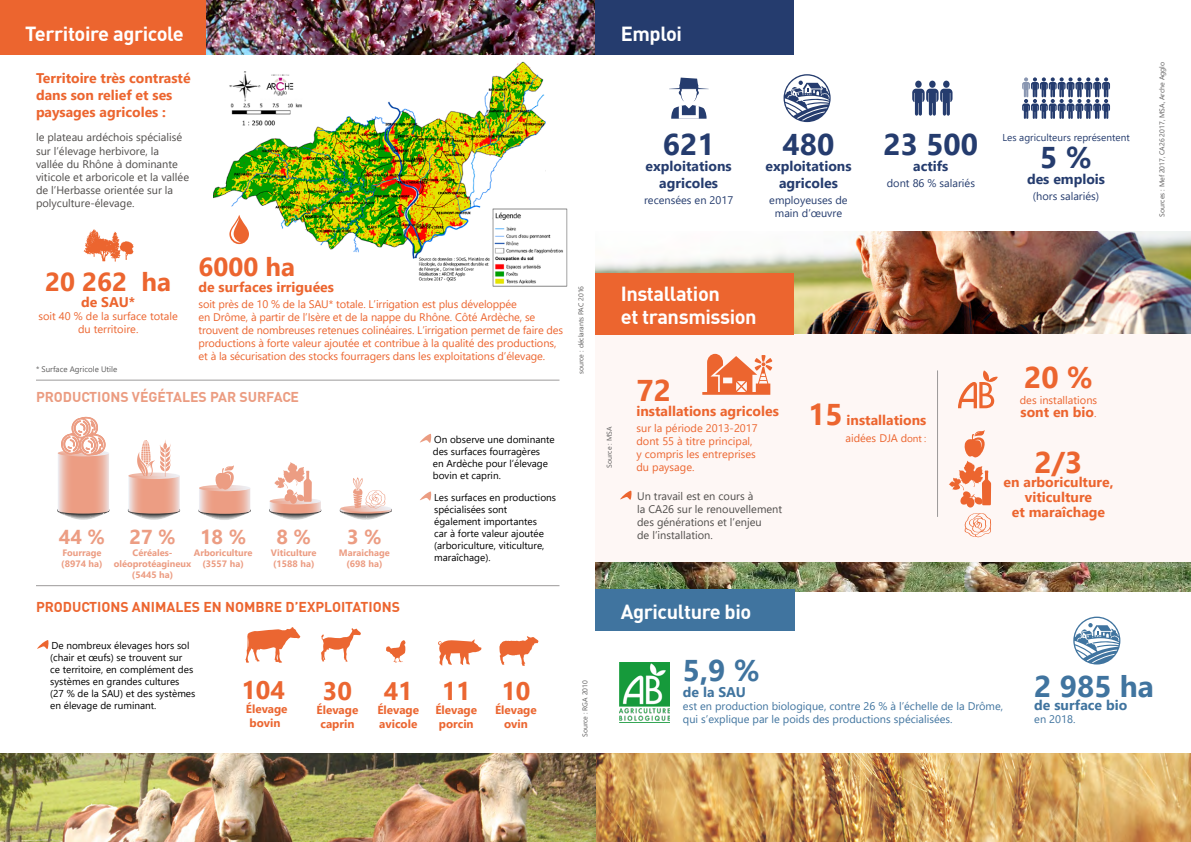
<style>
.page{position:relative;width:1191px;height:842px;background:#fff}
.page>*{position:absolute;margin:0;border:0;box-sizing:border-box;transform-origin:0 0}
.t1{font:700 30px "Segoe UI";color:#253c6e}
.t2{font:700 30px "Segoe UI";color:#40749f}
.t3{font:700 30px "Segoe UI";color:#ec652f}
.t4{font:700 26px "Segoe UI";color:#ec652f}
.t5{font:700 25.4px "Segoe UI";color:#eb6631}
.t6{font:700 20.2px "Segoe UI";color:#ec9d83}
.t7{font:700 20px/23px "DIN";letter-spacing:-.02em;color:#fff}
.t8{font:700 14px/16.8px "Segoe UI";color:#ec652f}
.t9{font:700 14px/16.3px "Segoe UI";color:#253c6e;text-align:center}
.t10{font:700 14px "DIN";color:#ec652f}
.t11{font:700 14px "DIN";color:#eb9c81}
.t12{font:700 14px "Segoe UI";color:#40749f}
.t13{font:700 11.7px/14px "Segoe UI";color:#eb6631;text-align:center}
.t14{font:11px/13.2px "Segoe UI";letter-spacing:-.01em;color:#ec652f}
.t15{font:11px/13.2px "Segoe UI";color:#504d4b}
.t16{font:11px/13px "Segoe UI";color:#40749f}
.t17{font:11px/13.2px "Segoe UI";color:#253c6e;text-align:center}
.t18{font:10px/12px "Segoe UI";color:#000}
.t19{font:10px "Segoe UI";color:#253c6e}
.t20{font:700 9.3px/11.1px "Segoe UI";color:#ec9d83;text-align:center}
.t21{font:8px "Segoe UI";color:#5f5e5e}
.t22{font:7px "Segoe UI";color:#5f5e5e}
.s1{font-size:30px}
.s2{font-size:10px}
.s3{font-weight:400;font-size:11px}
</style>
<div class="page">
<div style="left:595px;top:317px;width:596px;height:253px;background:#fef7f5"></div>
<img style="left:0;top:753px;width:1191px;height:89px">
<img style="left:595px;top:563px;width:596px;height:28px">
<img style="left:595px;top:231px;width:596px;height:103px">
<img style="left:206px;top:0;width:389px;height:54px">
<div style="left:595px;top:0;width:199px;height:55px;background:#253c6e"></div>
<img style="left:214px;top:61px;width:331px;height:196px">
<img style="left:492px;top:207px;width:75px;height:80px">
<svg style="left:420px;top:433px;width:11px;height:10px"></svg>
<svg style="left:420px;top:491px;width:11px;height:10px"></svg>
<svg style="left:37px;top:640px;width:12px;height:9px"></svg>
<div style="left:0;top:0;width:206px;height:55px;background:#ec652f"></div>
<svg style="left:669px;top:78px;width:39px;height:41px"></svg>
<svg style="left:620px;top:490px;width:11px;height:10px"></svg>
<svg style="left:966px;top:498px;width:8px;height:10px"></svg>
<svg style="left:964px;top:513px;width:27px;height:25px"></svg>
<svg style="left:949px;top:430px;width:42px;height:75px"></svg>
<svg style="left:958px;top:370px;width:39px;height:38px"></svg>
<img style="left:223px;top:71px;width:80px;height:58px">
<img style="left:412px;top:257px;width:78px;height:25px">
<hr style="left:937px;top:370px;width:1px;height:147px;background:#9c9a9a">
<div style="left:595px;top:589px;width:199px;height:41px;background:#40749f"></div>
<div style="left:595px;top:273px;width:199px;height:61px;background:#ec652f"></div>
<img style="left:619px;top:663px;width:51px;height:60px">
<svg style="left:84px;top:229px;width:50px;height:33px"></svg>
<svg style="left:229px;top:215px;width:20px;height:29px"></svg>
<svg style="left:783px;top:74px;width:47px;height:48px"></svg>
<svg style="left:1073px;top:617px;width:47px;height:47px"></svg>
<div style="left:915px;top:81px;width:6px;height:7px;background:#253c6e;border-radius:50%"></div>
<div style="left:929px;top:81px;width:6px;height:7px;background:#253c6e;border-radius:50%"></div>
<svg style="left:912px;top:89px;width:40px;height:27px"></svg>
<div style="left:943px;top:81px;width:6px;height:7px;background:#253c6e;border-radius:50%"></div>
<svg style="left:1022px;top:77px;width:88px;height:42px"></svg>
<hr style="left:36px;top:380px;width:523px;height:1px;background:#9c9a9a">
<hr style="left:36px;top:585px;width:523px;height:1px;background:#9c9a9a">
<svg style="left:702px;top:354px;width:70px;height:41px"></svg>
<svg style="left:269px;top:462px;width:52px;height:58px"></svg>
<svg style="left:198px;top:465px;width:53px;height:55px"></svg>
<svg style="left:128px;top:440px;width:52px;height:80px"></svg>
<svg style="left:339px;top:477px;width:53px;height:43px"></svg>
<svg style="left:57px;top:417px;width:53px;height:103px"></svg>
<svg style="left:321px;top:628px;width:40px;height:34px"></svg>
<svg style="left:438px;top:639px;width:43px;height:26px"></svg>
<svg style="left:245px;top:627px;width:55px;height:36px"></svg>
<svg style="left:386px;top:640px;width:20px;height:23px"></svg>
<svg style="left:499px;top:636px;width:39px;height:30px"></svg>
<h3 class="t7" style="left:25px;top:22px;width:160px">Territoire agricole</h3>
<p class="t8" style="left:36px;top:69px;width:156px">Territoire très contrasté dans son relief et ses paysages agricoles :</p>
<p class="t15" style="left:36px;top:130px;width:155px">le plateau ardéchois spécialisé sur l’élevage herbivore, la vallée du Rhône à dominante viticole et arboricole et la vallée de l’Herbasse orientée sur la polyculture-élevage.</p>
<h2 class="t4" style="left:45px;top:257px;width:127px">20 262 ha</h2>
<p class="t8" style="left:81px;top:292px;width:56px">de SAU*</p>
<p class="t14" style="left:38px;top:308px;width:141px;text-align:center">soit 40 % de la surface totale du territoire.</p>
<p class="t21" style="left:36px;top:362px;width:83px">* Surface Agricole Utile</p>
<h2 class="t4" style="left:198px;top:242px;width:98px">6000 ha</h2>
<p class="t8" style="left:198px;top:277px;width:137px">de surfaces irriguées</p>
<p class="t14" style="left:198px;top:296px;width:366px">soit près de 10 % de la SAU* totale. L’irrigation est plus développée<br>en Drôme, à partir de l’Isère et de la nappe du Rhône. Côté Ardèche, se trouvent de nombreuses retenues colinéaires. L’irrigation permet de faire des productions à forte valeur ajoutée et contribue à la qualité des productions, et à la sécurisation des stocks fourragers dans les exploitations d’élevage.</p>
<p class="t11" style="left:36px;top:388px;width:264px">PRODUCTIONS VÉGÉTALES PAR SURFACE</p>
<h3 class="t6" style="left:59px;top:518px;width:48px">44 %</h3>
<p class="t20" style="left:61px;top:546px;width:43px;text-align:left">Fourrage (8974 ha)</p>
<h3 class="t6" style="left:200px;top:518px;width:48px">18 %</h3>
<p class="t20" style="left:194px;top:546px;width:60px">Arboriculture (3557 ha)</p>
<h3 class="t6" style="left:129px;top:518px;width:48px">27 %</h3>
<p class="t20" style="left:114px;top:546px;width:79px">Céréales&shy;oléoprotéagineux (5445 ha)</p>
<h3 class="t6" style="left:276px;top:518px;width:36px">8 %</h3>
<p class="t20" style="left:271px;top:546px;width:47px;text-align:left">Viticulture (1588 ha)</p>
<h3 class="t6" style="left:347px;top:518px;width:36px">3 %</h3>
<p class="t20" style="left:339px;top:546px;width:52px">Maraichage (698 ha)</p>
<p class="t18" style="left:433px;top:432px;width:123px">On observe une dominante des surfaces fourragères<br>en Ardèche pour l’élevage bovin et caprin.</p>
<p class="t18" style="left:434px;top:490px;width:123px">Les surfaces en productions spécialisées sont également importantes<br>car à forte valeur ajoutée (arboriculture, viticulture, maraîchage).</p>
<p class="t22" style="left:574px;top:374px;width:90px;rotate:-90deg">source : déclarants PAC 2016</p>
<h3 class="t7" style="left:621px;top:22px;width:63px">Emploi</h3>
<h1 class="t1" style="left:663px;top:116px;width:53px">621</h1>
<p class="t9" style="left:645px;top:157px;width:88px">exploitations agricoles</p>
<p class="t17" style="left:644px;top:192px;width:91px">recensées en 2017</p>
<h1 class="t1" style="left:782px;top:116px;width:53px">480</h1>
<p class="t9" style="left:765px;top:157px;width:88px">exploitations agricoles</p>
<p class="t17" style="left:769px;top:192px;width:80px">employeuses de main d’œuvre</p>
<h1 class="t1" style="left:883px;top:116px;width:96px">23 500</h1>
<p class="t9" style="left:913px;top:157px;width:37px">actifs</p>
<p class="t17" style="left:886px;top:176px;width:90px">dont 86 % salariés</p>
<h3 class="t7" style="left:621px;top:282px;width:137px">Installation<br>et transmission</h3>
<p class="t22" style="left:603px;top:468px;width:42px;rotate:-90deg">Source : MSA</p>
<h1 class="t3" style="left:636px;top:362px;width:36px">72</h1>
<p class="t8" style="left:636px;top:401px;width:144px">installations agricoles</p>
<p class="t14" style="left:636px;top:420px;width:123px">sur la période 2013-2017 dont 55 à titre principal, y compris les entreprises du paysage.</p>
<p class="t15" style="left:637px;top:488px;width:146px">Un travail est en cours à<br>la CA26 sur le renouvellement des générations et l’enjeu<br>de l’installation.</p>
<p class="t8" style="left:808px;top:411px;width:120px"><span class="s1">15</span> installations</p>
<p class="t14" style="left:845px;top:431px;width:82px">aidées DJA d<span class="s2">ont :</span></p>
<p class="t10" style="left:36px;top:597px;width:365px">PRODUCTIONS ANIMALES EN NOMBRE D’EXPLOITATIONS</p>
<h3 class="t7" style="left:621px;top:599px;width:132px">Agriculture bio</h3>
<p class="t19" style="left:1002px;top:128px;width:129px">Les agriculteurs représentent</p>
<h1 class="t1" style="left:1040px;top:129px;width:53px">5 %</h1>
<p class="t9" style="left:1027px;top:170px;width:80px">des emplois</p>
<p class="t17" style="left:1033px;top:189px;width:68px">(hors salariés)</p>
<h1 class="t3" style="left:1024px;top:349px;width:70px">20 %</h1>
<p class="t14" style="left:1019px;top:393px;width:79px">des installations</p>
<p class="t8" style="left:1020px;top:403px;width:78px">sont en bio<span class="s3">.</span></p>
<h1 class="t3" style="left:1034px;top:434px;width:49px">2/3</h1>
<p class="t8" style="left:1003px;top:474px;width:111px;line-height:15px;text-align:center">en arboriculture, viticulture<br>et maraîchage</p>
<p class="t22" style="left:1155px;top:217px;width:157px;rotate:-90deg">Sources : Mef 2017, CA26 2017, MSA, Arche Agglo</p>
<p class="t18" style="left:50px;top:639px;width:147px">De nombreux élevages hors sol (chair et œufs) se trouvent sur<br>ce territoire, en complément des systèmes en grandes cultures (27 % de la SAU) et des systèmes en élevage de ruminant.</p>
<h3 class="t5" style="left:241px;top:666px;width:45px">104</h3>
<p class="t13" style="left:246px;top:701px;width:43px">Élevage bovin</p>
<h3 class="t5" style="left:323px;top:667px;width:31px">30</h3>
<p class="t13" style="left:317px;top:702px;width:43px">Élevage caprin</p>
<h3 class="t5" style="left:384px;top:667px;width:31px">41</h3>
<p class="t13" style="left:377px;top:702px;width:43px;text-align:left">Élevage avicole</p>
<h3 class="t5" style="left:442px;top:667px;width:31px">11</h3>
<p class="t13" style="left:435px;top:702px;width:43px;text-align:left">Élevage porcin</p>
<h3 class="t5" style="left:501px;top:667px;width:31px">10</h3>
<p class="t13" style="left:495px;top:702px;width:43px">Élevage ovin</p>
<p class="t22" style="left:578px;top:737px;width:58px;rotate:-90deg">Source : RGA 2010</p>
<h1 class="t2" style="left:683px;top:642px;width:78px">5,9 %</h1>
<p class="t12" style="left:683px;top:679px;width:65px">de la SAU</p>
<p class="t16" style="left:683px;top:699px;width:322px">est en production biologique, contre 26 % à l’échelle de la Drôme, qui s’explique par le poids des productions spécialisées.</p>
<h1 class="t2" style="left:1034px;top:658px;width:121px">2 985 ha</h1>
<p class="t12" style="left:1034px;top:692px;width:94px">de surface bio</p>
<p class="t16" style="left:1034px;top:712px;width:43px">en 2018.</p>
</div>
